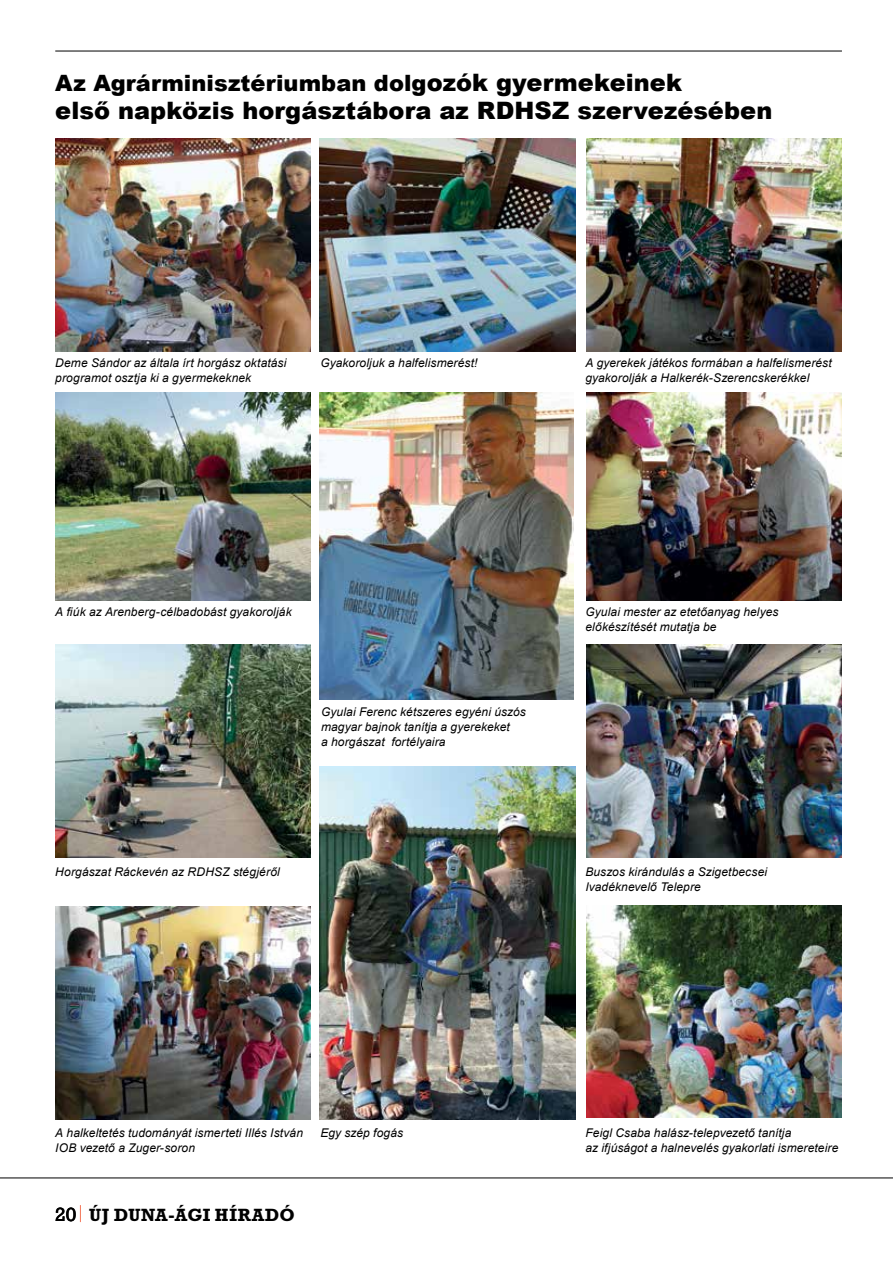
<style>
.page{position:relative;width:893px;height:1263px;background:#fff}
.page>*{position:absolute;margin:0;border:0;box-sizing:border-box;transform-origin:0 0}
.t1{font:900 24px "Arial";letter-spacing:.005em;color:#000}
.t2{font:900 22.5px "Arial";letter-spacing:.005em;color:#000}
.t3{font:18px "Rockwell H Bold";letter-spacing:.03em;color:#000}
.t4{font:italic 12px/15px "Arial";letter-spacing:.01em;color:#000}
.s1{font-size:24px}
.s2{font-family:"Rockwell";font-size:19.5px}
</style>
<div class="page">
<hr style="left:55px;top:51px;width:787px;height:1px;background:#000">
<svg style="left:80px;top:1205px;width:1px;height:17px"></svg>
<hr style="left:0;top:1177px;width:893px;height:1px;background:#000">
<img style="left:55px;top:139px;width:255px;height:212px">
<img style="left:55px;top:392px;width:255px;height:209px">
<img style="left:55px;top:645px;width:255px;height:212px">
<img style="left:587px;top:645px;width:255px;height:212px">
<img style="left:55px;top:907px;width:255px;height:212px">
<img style="left:587px;top:905px;width:255px;height:212px">
<img style="left:320px;top:139px;width:255px;height:212px">
<img style="left:320px;top:392px;width:254px;height:308px">
<img style="left:587px;top:139px;width:255px;height:212px">
<img style="left:587px;top:392px;width:255px;height:209px">
<img style="left:320px;top:766px;width:255px;height:353px">
<h2 class="t2" style="left:55px;top:66px;width:628px">Az Agrárminisztériumban dolg<span class="s1">ozók gyermekeinek</span></h2>
<h1 class="t1" style="left:55px;top:93px;width:719px">első napközis horgásztábora az RDHSZ szervezésében</h1>
<p class="t4" style="left:55px;top:355px;width:233px">Deme Sándor az általa írt horgász oktatási programot osztja ki a gyermekeknek</p>
<p class="t4" style="left:320px;top:355px;width:159px">Gyakoroljuk a halfelismerést!</p>
<p class="t4" style="left:585px;top:355px;width:248px">A gyerekek játékos formában a halfelismerést gyakorolják a Halkerék-Szerencskerékkel</p>
<p class="t4" style="left:55px;top:604px;width:238px">A fiúk az Arenberg-célbadobást gyakorolják</p>
<p class="t4" style="left:585px;top:604px;width:194px">Gyulai mester az etetőanyag helyes előkészítését mutatja be</p>
<p class="t4" style="left:321px;top:704px;width:206px">Gyulai Ferenc kétszeres egyéni úszós magyar bajnok tanítja a gyerekeket<br>a horgászat fortélyaira</p>
<p class="t4" style="left:55px;top:864px;width:226px">Horgászat Ráckevén az RDHSZ stégjéről</p>
<p class="t4" style="left:585px;top:864px;width:183px">Buszos kirándulás a Szigetbecsei<br>Ivadéknevelő Telepre</p>
<p class="t4" style="left:55px;top:1125px;width:249px">A halkeltetés tudományát ismerteti Illés István<br>IOB vezető a Zuger-soron</p>
<p class="t4" style="left:320px;top:1125px;width:84px">Egy szép fogás</p>
<p class="t4" style="left:585px;top:1125px;width:255px">Feigl Csaba halász-telepvezető tanítja<br>az ifjúságot a halnevelés gyakorlati ismereteire</p>
<h3 class="t3" style="left:55px;top:1204px;width:241px"><span class="s2">20</span> ÚJ DUNA-ÁGI HÍRADÓ</h3>
</div>
